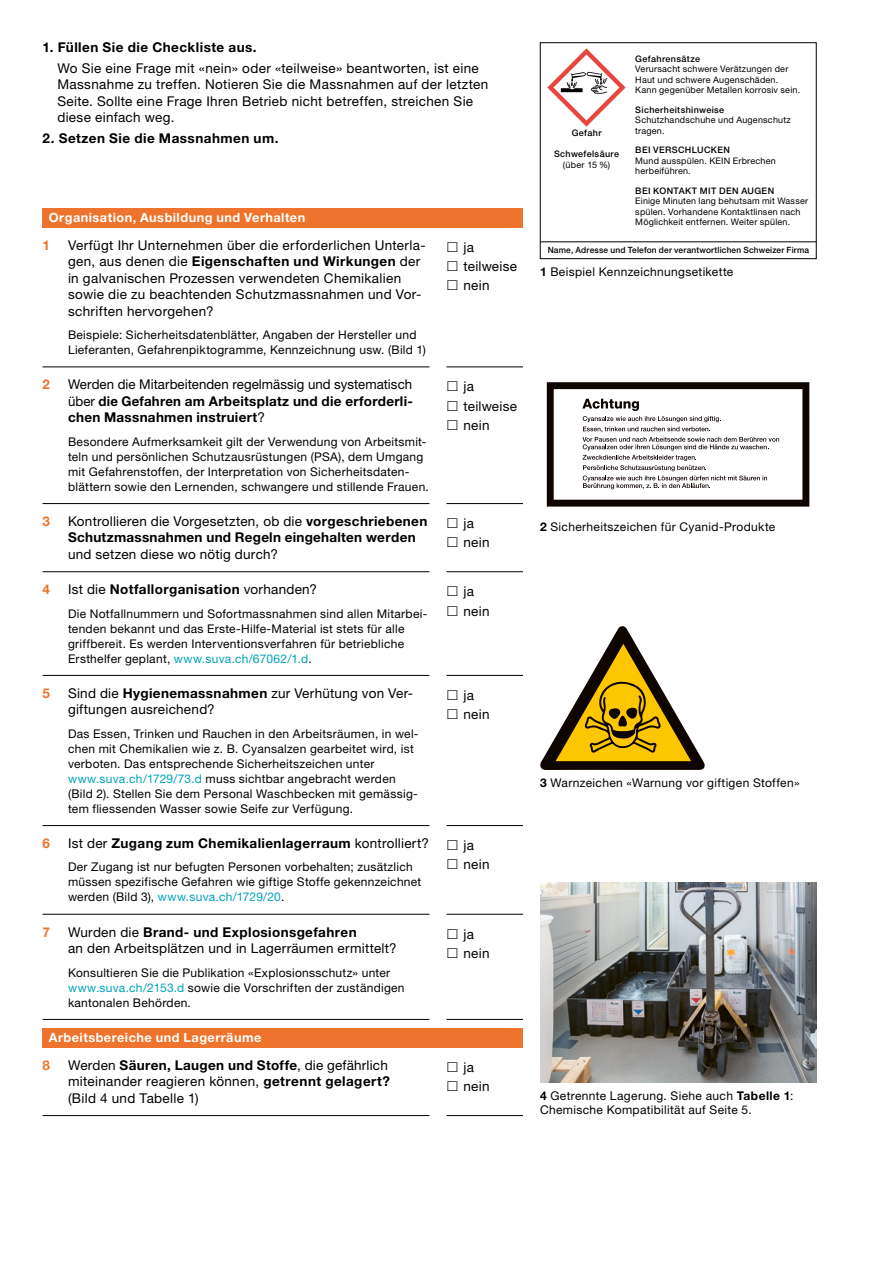
<style>
.page{position:relative;width:893px;height:1263px;background:#fff}
.page>*{position:absolute;margin:0;border:0;box-sizing:border-box;transform-origin:0 0}
.t1{font:13.5px/16.5px "Helvetica Neue LT Std";letter-spacing:.025em;color:#000}
.t2{font:700 13.5px/16.5px "Helvetica Neue LT Std";letter-spacing:.025em;color:#000;text-align:justify}
.t3{font:700 13.5px "Helvetica Neue LT Std";color:#ee742d}
.t4{font:700 12.75px "Helvetica Neue LT Std";letter-spacing:.035em;color:#fff}
.t5{font:12px/15px "Helvetica Neue LT Std";letter-spacing:.025em;color:#000}
.t6{font:9px/10.5px "Helvetica Neue LT Std";letter-spacing:.025em;color:#000}
.t7{font:500 9px "Helvetica Neue LT Std";letter-spacing:.04em;color:#000}
.t8{font:500 8.7px "Helvetica Neue LT Std";letter-spacing:.02em;color:#000}
.s1{font-weight:700}
.s2{font-weight:400}
.s3{color:#00a2bc}
</style>
<div class="page">
<img style="left:540px;top:882px;width:276px;height:200px">
<div style="left:43px;top:208px;width:480px;height:19px;background:#ee742d"></div>
<hr style="left:446px;top:366px;width:77px;height:1px;background:#000">
<hr style="left:446px;top:503px;width:77px;height:1px;background:#000">
<hr style="left:446px;top:571px;width:77px;height:1px;background:#000">
<hr style="left:446px;top:675px;width:77px;height:1px;background:#000">
<hr style="left:446px;top:825px;width:77px;height:1px;background:#000">
<hr style="left:446px;top:914px;width:77px;height:1px;background:#000">
<hr style="left:446px;top:1019px;width:77px;height:1px;background:#000">
<hr style="left:43px;top:366px;width:386px;height:1px;background:#000">
<hr style="left:43px;top:503px;width:386px;height:1px;background:#000">
<hr style="left:43px;top:571px;width:386px;height:1px;background:#000">
<hr style="left:43px;top:675px;width:386px;height:1px;background:#000">
<hr style="left:43px;top:825px;width:386px;height:1px;background:#000">
<hr style="left:43px;top:914px;width:386px;height:1px;background:#000">
<hr style="left:43px;top:1019px;width:386px;height:1px;background:#000">
<div style="left:43px;top:1028px;width:480px;height:19px;background:#ee742d"></div>
<hr style="left:446px;top:1115px;width:77px;height:1px;background:#000">
<hr style="left:43px;top:1115px;width:386px;height:1px;background:#000">
<svg style="left:547px;top:382px;width:262px;height:125px"></svg>
<svg style="left:540px;top:626px;width:165px;height:144px"></svg>
<svg style="left:547px;top:48px;width:79px;height:79px"></svg>
<hr style="left:540px;top:242px;width:276px;height:1px;background:#000">
<p class="t2" style="left:43px;top:39px;width:216px">1. Füllen Sie die Checkliste aus.</p>
<p class="t1" style="left:57px;top:60px;width:432px">Wo Sie eine Frage mit «nein» oder «teilweise» beantworten, ist eine Massnahme zu treffen. Notieren Sie die Massnahmen auf der letzten Seite. Sollte eine Frage Ihren Betrieb nicht betreffen, streichen Sie diese einfach weg.</p>
<p class="t2" style="left:43px;top:130px;width:237px">2. Setzen Sie die Massnahmen um.</p>
<p class="t4" style="left:49px;top:210px;width:258px">Organisation, Ausbildung und Verhalten</p>
<p class="t3" style="left:43px;top:236px;width:9px">1</p>
<p class="t1" style="left:68px;top:236px;width:359px">Verfügt Ihr Unternehmen über die erforderlichen Unterla&shy;gen, aus denen die <span class="s1">Eigenschaften und Wirkungen</span> der in galvanischen Prozessen verwendeten Chemikalien sowie die zu beachtenden Schutzmassnahmen und Vor&shy;schriften hervorgehen?</p>
<p class="t5" style="left:68px;top:327px;width:359px">Beispiele: Sicherheitsdatenblätter, Angaben der Hersteller und<br>Lieferanten, Gefahrenpiktogramme, Kennzeichnung usw. (Bild 1)</p>
<p class="t3" style="left:43px;top:376px;width:9px">2</p>
<p class="t2" style="left:68px;top:376px;width:346px"><span class="s2">Werden die Mitarbeitenden regelmässig und systematisch über</span> die Gefahren am Arbeitsplatz und die erforderli&shy;chen Massnahmen instruiert<span class="s2">?</span></p>
<p class="t5" style="left:68px;top:434px;width:362px">Besondere Aufmerksamkeit gilt der Verwendung von Arbeitsmit&shy;teln und persönlichen Schutzausrüstungen (PSA), dem Umgang mit Gefahrenstoffen, der Interpretation von Sicherheitsdaten&shy;blättern sowie den Lernenden, schwangere und stillende Frauen.</p>
<p class="t3" style="left:43px;top:513px;width:9px">3</p>
<p class="t2" style="left:68px;top:513px;width:361px"><span class="s2">Kontrollieren die Vorgesetzten, ob die</span> vorgeschriebenen<br>Schutzmassnahmen und Regeln eingehalten werden</p>
<p class="t1" style="left:68px;top:546px;width:211px">und setzen diese wo nötig durch?</p>
<p class="t3" style="left:43px;top:581px;width:9px">4</p>
<p class="t2" style="left:68px;top:581px;width:250px"><span class="s2">Ist die</span> Notfallorganisation <span class="s2">vorhanden?</span></p>
<p class="t5" style="left:68px;top:606px;width:361px">Die Notfallnummern und Sofortmassnahmen sind allen Mitarbei&shy;tenden bekannt und das Erste-Hilfe-Material ist stets für alle griffbereit. Es werden Interventionsverfahren für betriebliche Ersthelfer geplant, <span class="s3">www.suva.ch/67062/1.d</span>.</p>
<p class="t3" style="left:43px;top:685px;width:9px">5</p>
<p class="t1" style="left:68px;top:684px;width:345px">Sind die <span class="s1">Hygienemassnahmen</span> zur Verhütung von Ver‑ giftungen ausreichend?</p>
<p class="t5" style="left:68px;top:726px;width:352px">Das Essen, Trinken und Rauchen in den Arbeitsräumen, in wel&shy;chen mit Chemikalien wie z. B. Cyansalzen gearbeitet wird, ist verboten. Das entsprechende Sicherheitszeichen unter <span class="s3">www.suva.ch/1729/73.d</span> muss sichtbar angebracht werden (Bild 2). Stellen Sie dem Personal Waschbecken mit gemässig&shy;tem fliessenden Wasser sowie Seife zur Verfügung.</p>
<p class="t3" style="left:43px;top:835px;width:9px">6</p>
<p class="t2" style="left:68px;top:835px;width:363px"><span class="s2">Ist der</span> Zugang zum Chemikalienlagerraum <span class="s2">kontrolliert?</span></p>
<p class="t5" style="left:68px;top:859px;width:355px">Der Zugang ist nur befugten Personen vorbehalten; zusätzlich müssen spezifische Gefahren wie giftige Stoffe gekennzeichnet werden (Bild 3), <span class="s3">www.suva.ch/1729/20</span>.</p>
<p class="t3" style="left:43px;top:923px;width:9px">7</p>
<p class="t1" style="left:68px;top:923px;width:330px">Wurden die <span class="s1">Brand- und Explosionsgefahren<br></span>an den Arbeitsplätzen und in Lagerräumen ermittelt?</p>
<p class="t5" style="left:68px;top:965px;width:338px">Konsultieren Sie die Publikation «Explosionsschutz» unter <span class="s3">www.suva.ch/2153.d</span> sowie die Vorschriften der zuständigen kantonalen Behörden.</p>
<p class="t1" style="left:463px;top:237px;width:55px;line-height:19.2px">ja teilweise nein</p>
<p class="t1" style="left:463px;top:377px;width:55px;line-height:19.2px">ja teilweise nein</p>
<p class="t1" style="left:463px;top:513px;width:27px;line-height:19.2px">ja nein</p>
<p class="t1" style="left:463px;top:582px;width:27px;line-height:19.2px">ja nein</p>
<p class="t1" style="left:463px;top:685px;width:27px;line-height:19.2px">ja nein</p>
<p class="t1" style="left:463px;top:835px;width:27px;line-height:19.2px">ja nein</p>
<p class="t1" style="left:463px;top:924px;width:27px;line-height:19.2px">ja nein</p>
<p class="t4" style="left:49px;top:1030px;width:214px">Arbeitsbereiche und Lagerräume</p>
<p class="t3" style="left:43px;top:1057px;width:9px">8</p>
<p class="t1" style="left:68px;top:1056px;width:323px">Werden <span class="s1">Säuren, Laugen und Stoffe</span>, die gefährlich miteinander reagieren können, <span class="s1">getrennt gelagert? </span>(Bild 4 und Tabelle 1)</p>
<p class="t1" style="left:463px;top:1057px;width:28px;line-height:19.2px">ja nein</p>
<p class="t7" style="left:572px;top:128px;width:31px">Gefahr</p>
<p class="t7" style="left:554px;top:149px;width:67px">Schwefelsäure</p>
<p class="t6" style="left:563px;top:159px;width:49px">(über 15 %)</p>
<p class="t7" style="left:635px;top:53px;width:66px">Gefahrensätze</p>
<p class="t6" style="left:635px;top:64px;width:166px">Verursacht schwere Verätzungen der<br>Haut und schwere Augenschäden.<br>Kann gegenüber Metallen korrosiv sein.</p>
<p class="t7" style="left:635px;top:104px;width:91px">Sicherheitshinweise</p>
<p class="t6" style="left:635px;top:115px;width:157px">Schutzhandschuhe und Augenschutz tragen.</p>
<p class="t7" style="left:635px;top:145px;width:96px">BEI VERSCHLUCKEN</p>
<p class="t6" style="left:635px;top:155px;width:142px">Mund ausspülen. KEIN Erbrechen herbeiführen.</p>
<p class="t7" style="left:635px;top:185px;width:140px">BEI KONTAKT MIT DEN AUGEN</p>
<p class="t6" style="left:635px;top:196px;width:174px">Einige Minuten lang behutsam mit Wasser spülen. Vorhandene Kontaktlinsen nach<br>Möglichkeit entfernen. Weiter spülen.</p>
<p class="t8" style="left:548px;top:244px;width:263px">Name, Adresse und Telefon der verantwortlichen Schweizer Firma</p>
<p class="t5" style="left:540px;top:264px;width:195px"><span class="s1">1</span> Beispiel Kennzeichnungsetikette</p>
<p class="t5" style="left:540px;top:519px;width:237px"><span class="s1">2</span> Sicherheitszeichen für Cyanid-Produkte</p>
<p class="t5" style="left:540px;top:775px;width:261px"><span class="s1">3</span> Warnzeichen «Warnung vor giftigen Stoffen»</p>
<p class="t5" style="left:540px;top:1088px;width:255px;line-height:14.4px"><span class="s1">4</span> Getrennte Lagerung. Siehe auch <span class="s1">Tabelle 1</span>:<br>Chemische Kompatibilität auf Seite 5.</p>
</div>
